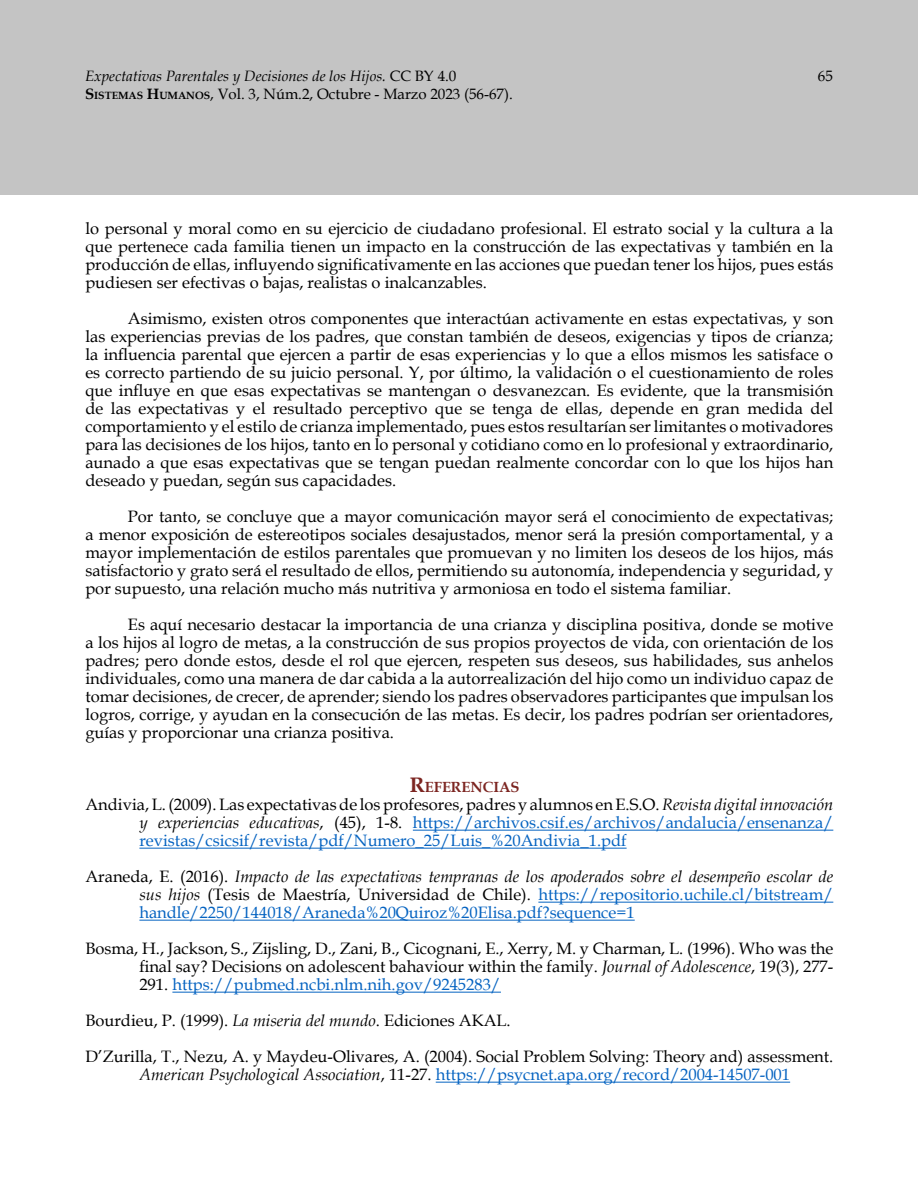
<style>
.page{position:relative;width:918px;height:1188px;background:#fff}
.page>*{position:absolute;margin:0;border:0;box-sizing:border-box;transform-origin:0 0}
.textogeneral{font:16.5px/18px "Book Antiqua";color:#000;text-align:justify}
.referenciasbiblio{font:16.5px/18px "Book Antiqua";color:#0563c1;text-align:justify}
.referenciasbiblio-2{font:16.5px/18px "Book Antiqua";color:#000;text-align:justify}
.t1{font:15px/18px "Book Antiqua";color:#000}
.t2{font:700 14.7px "Book Antiqua";color:#7c2521}
.s1{font-style:italic}
.s2{font-weight:700}
.s3{font-weight:700;font-size:10.5px}
.s4{font-size:21px;color:#fff}
.s5{font-size:21px}
.s6{color:#000}
.s7{font-style:italic;color:#000}
.s8{color:#0563c1}
</style>
<div class="page">
<div style="left:1px;top:0;width:917px;height:195px;background:#c4c4c4"></div>
<hr style="left:413px;top:830px;width:420px;height:1px;background:#0563c1">
<hr style="left:139px;top:848px;width:488px;height:1px;background:#0563c1">
<hr style="left:538px;top:902px;width:295px;height:1px;background:#0563c1">
<hr style="left:139px;top:920px;width:496px;height:1px;background:#0563c1">
<hr style="left:172px;top:992px;width:329px;height:1px;background:#0563c1">
<hr style="left:436px;top:1082px;width:354px;height:1px;background:#0563c1">
<p class="t1" style="left:85px;top:67px;width:429px"><span class="s1">Expectativas Parentales y Decisiones de los Hijos.</span> CC BY 4.0<br><span class="s2">S</span><span class="s3">ISTEMAS</span> <span class="s2">H</span><span class="s3">UMANOS</span>, Vol. 3, Núm.2, Octubre - Marzo 2023 (56-67).</p>
<p class="t1" style="left:818px;top:67px;width:16px">65</p>
<p class="textogeneral" style="left:85px;top:219px;width:749px">lo personal y moral como en su ejercicio de ciudadano profesional. El estrato social y la cultura a la que pertenece cada familia tienen un impacto en la construcción de las expectativas y también en la producción de ellas, influyendo significativamente en las acciones que puedan tener los hijos, pues estás pudiesen ser efectivas o bajas, realistas o inalcanzables.</p>
<p class="textogeneral" style="left:85px;top:309px;width:749px;text-indent:43px">Asimismo, existen otros componentes que interactúan activamente en estas expectativas, y son las experiencias previas de los padres, que constan también de deseos, exigencias y tipos de crianza; la influencia parental que ejercen a partir de esas experiencias y lo que a ellos mismos les satisface o es correcto partiendo de su juicio personal. Y, por último, la validación o el cuestionamiento de roles que influye en que esas expectativas se mantengan o desvanezcan. Es evidente, que la transmisión de las expectativas y el resultado perceptivo que se tenga de ellas, depende en gran medida del comportamiento y el estilo de crianza implementado, pues estos resultarían ser limitantes o motivadores para las decisiones de los hijos, tanto en lo personal y cotidiano como en lo profesional y extraordinario, aunado a que esas expectativas que se tengan puedan realmente concordar con lo que los hijos han deseado y puedan, según sus capacidades.</p>
<p class="textogeneral" style="left:85px;top:507px;width:749px;text-indent:43px">Por tanto, se concluye que a mayor comunicación mayor será el conocimiento de expectativas; a menor exposición de estereotipos sociales desajustados, menor será la presión comportamental, y a mayor implementación de estilos parentales que promuevan y no limiten los deseos de los hijos, más satisfactorio y grato será el resultado de ellos, permitiendo su autonomía, independencia y seguridad, y por supuesto, una relación mucho más nutritiva y armoniosa en todo el sistema familiar.</p>
<p class="textogeneral" style="left:85px;top:615px;width:749px;text-indent:43px">Es aquí necesario destacar la importancia de una crianza y disciplina positiva, donde se motive a los hijos al logro de metas, a la construcción de sus propios proyectos de vida, con orientación de los padres; pero donde estos, desde el rol que ejercen, respeten sus deseos, sus habilidades, sus anhelos individuales, como una manera de dar cabida a la autorrealización del hijo como un individuo capaz de tomar decisiones, de crecer, de aprender; siendo los padres observadores participantes que impulsan los logros, corrige, y ayudan en la consecución de las metas. Es decir, los padres podrían ser orientadores, guías y proporcionar una crianza positiva.</p>
<p class="t2" style="left:399px;top:777px;width:122px"><span class="s4">6</span><span class="s5">R</span>EFERENCIAS</p>
<p class="referenciasbiblio" style="left:139px;top:795px;width:695px;text-indent:-54px"><span class="s6">Andivia, L. (2009). Las expectativas de los profesores, padres y alumnos en E.S.O.</span> <span class="s7">Revista digital innovación y experiencias educativas</span><span class="s6">, (45), 1-8.</span> https://archivos.csif.es/archivos/andalucia/ensenanza/ revistas/csicsif/revista/pdf/Numero_25/Luis_%20Andivia_1.pdf</p>
<p class="referenciasbiblio" style="left:139px;top:867px;width:695px;text-indent:-54px"><span class="s6">Araneda, E. (2016).</span> <span class="s7">Impacto de las expectativas tempranas de los apoderados sobre el desempeño escolar de sus hijos</span> <span class="s6">(Tesis de Maestría, Universidad de Chile).</span> https://repositorio.uchile.cl/bitstream/ handle/2250/144018/Araneda%20Quiroz%20Elisa.pdf?sequence=1</p>
<p class="referenciasbiblio-2" style="left:139px;top:939px;width:695px;text-indent:-54px">Bosma, H., Jackson, S., Zijsling, D., Zani, B., Cicognani, E., Xerry, M. y Charman, L. (1996). Who was the final say? Decisions on adolescent bahaviour within the family. <span class="s1">Journal of Adolescence</span>, 19(3), 277- 291. <span class="s8">https://pubmed.ncbi.nlm.nih.gov/9245283/</span></p>
<p class="referenciasbiblio-2" style="left:85px;top:1011px;width:427px">Bourdieu, P. (1999). <span class="s1">La miseria del mundo</span>. Ediciones AKAL.</p>
<p class="referenciasbiblio-2" style="left:139px;top:1047px;width:695px;text-indent:-54px">D’Zurilla, T., Nezu, A. y Maydeu-Olivares, A. (2004). Social Problem Solving: Theory and) assessment.<br><span class="s1">American Psychological Association</span>, 11-27. <span class="s8">https://psycnet.apa.org/record/2004-14507-001</span></p>
</div>
